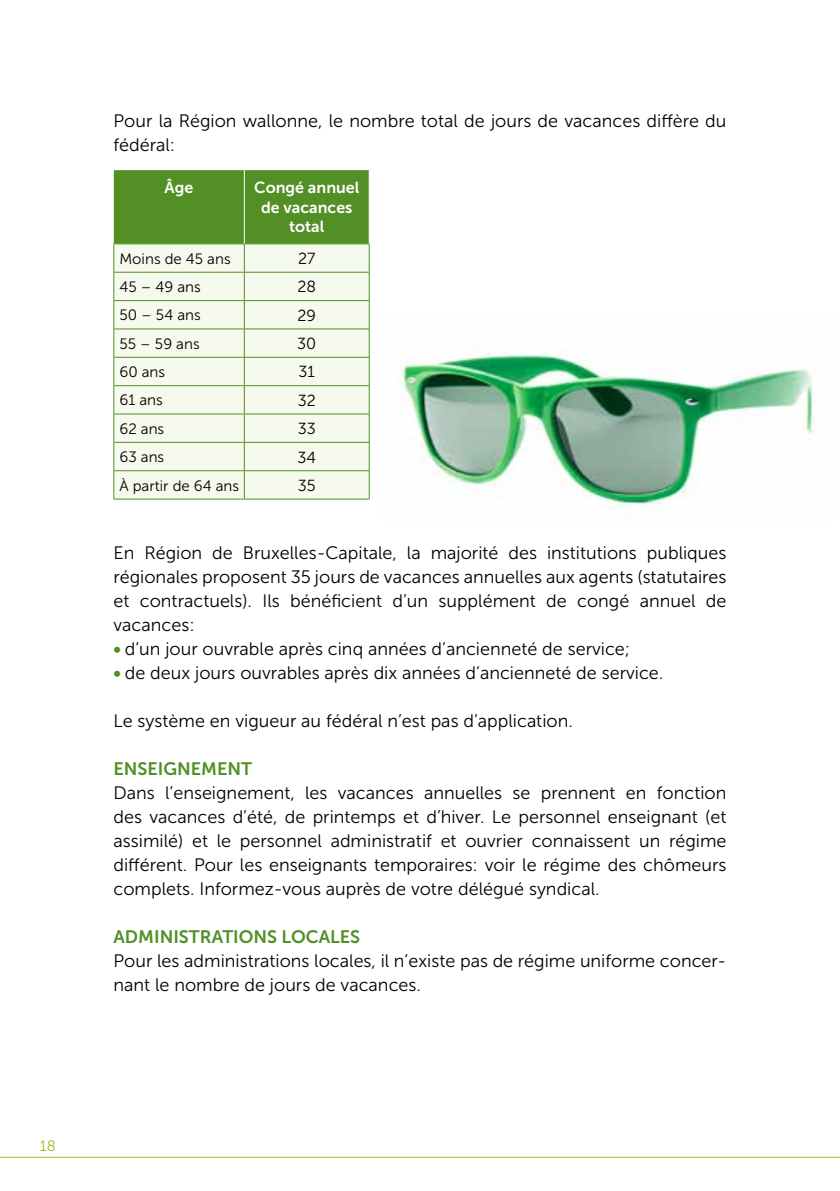
<style>
.page{position:relative;width:840px;height:1191px;background:#fff}
.page>*{position:absolute;margin:0;border:0;box-sizing:border-box;transform-origin:0 0}
.t1{font:18px/24px "Museo Sans 300";color:#000}
.t2{font:18px "Museo Sans 700";color:#529025}
.t3{font:16px/19.2px "Museo Sans 700";color:#fff;text-align:center}
.t4{font:16px "Museo Sans 300";color:#000}
.t5{font:15px "Museo Sans 300";color:#000}
.t6{font:15px "Museo Sans 300";color:#95c11f}
.s1{font-family:"Museo Sans 700";color:#529025}
</style>
<div class="page">
<hr style="left:0;top:1156px;width:839px;height:1px;background:#95c11f">
<img style="left:398px;top:353px;width:415px;height:160px">
<svg style="left:113px;top:170px;width:256px;height:329px;background:#ccdeb9"></svg>
<hr style="left:113px;top:499px;width:131px;height:1px;background:#529025">
<hr style="left:244px;top:499px;width:125px;height:1px;background:#529025">
<hr style="left:244px;top:170px;width:1px;height:73px;background:#fff">
<hr style="left:368px;top:170px;width:1px;height:73px;background:#fff">
<p class="t6" style="left:40px;top:1138px;width:18px">18</p>
<p class="t1" style="left:113px;top:109px;width:614px">Pour la Région wallonne, le nombre total de jours de vacances diffère du fédéral:</p>
<p class="t3" style="left:164px;top:178px;width:30px">Âge</p>
<p class="t3" style="left:254px;top:178px;width:106px">Congé annuel de vacances total</p>
<p class="t5" style="left:119px;top:250px;width:113px">Moins de 45 ans</p>
<p class="t4" style="left:298px;top:250px;width:19px">27</p>
<p class="t5" style="left:119px;top:279px;width:83px">45 – 49 ans</p>
<p class="t4" style="left:297px;top:278px;width:20px">28</p>
<p class="t5" style="left:119px;top:307px;width:83px">50 – 54 ans</p>
<p class="t4" style="left:297px;top:307px;width:20px">29</p>
<p class="t5" style="left:119px;top:335px;width:82px">55 – 59 ans</p>
<p class="t4" style="left:297px;top:335px;width:20px">30</p>
<p class="t5" style="left:119px;top:364px;width:47px">60 ans</p>
<p class="t4" style="left:298px;top:363px;width:18px">31</p>
<p class="t5" style="left:119px;top:392px;width:45px">61 ans</p>
<p class="t4" style="left:297px;top:392px;width:20px">32</p>
<p class="t5" style="left:119px;top:420px;width:46px">62 ans</p>
<p class="t4" style="left:297px;top:420px;width:19px">33</p>
<p class="t5" style="left:119px;top:449px;width:46px">63 ans</p>
<p class="t4" style="left:297px;top:448px;width:20px">34</p>
<p class="t5" style="left:119px;top:477px;width:121px">À partir de 64 ans</p>
<p class="t4" style="left:297px;top:477px;width:19px">35</p>
<p class="t1" style="left:113px;top:541px;width:614px;text-align:justify">En Région de Bruxelles-Capitale, la majorité des institutions publiques régionales proposent 35 jours de vacances annuelles aux agents (statutaires et contractuels). Ils bénéficient d’un supplément de congé annuel de vacances:</p>
<p class="t1" style="left:113px;top:637px;width:518px"><span class="s1">•</span> d’un jour ouvrable après cinq années d’ancienneté de service;</p>
<p class="t1" style="left:113px;top:661px;width:551px"><span class="s1">•</span> de deux jours ouvrables après dix années d’ancienneté de service.</p>
<p class="t1" style="left:113px;top:709px;width:460px">Le système en vigueur au fédéral n’est pas d’application.</p>
<p class="t2" style="left:113px;top:759px;width:140px">ENSEIGNEMENT</p>
<p class="t1" style="left:113px;top:781px;width:614px;text-align:justify">Dans l’enseignement, les vacances annuelles se prennent en fonction des vacances d’été, de printemps et d’hiver. Le personnel enseignant (et assimilé) et le personnel administratif et ouvrier connaissent un régime différent. Pour les enseignants temporaires: voir le régime des chômeurs complets. Informez-vous auprès de votre délégué syndical.</p>
<p class="t2" style="left:113px;top:927px;width:248px">ADMINISTRATIONS LOCALES</p>
<p class="t1" style="left:113px;top:949px;width:614px">Pour les administrations locales, il n’existe pas de régime uniforme concer&shy;nant le nombre de jours de vacances.</p>
</div>
